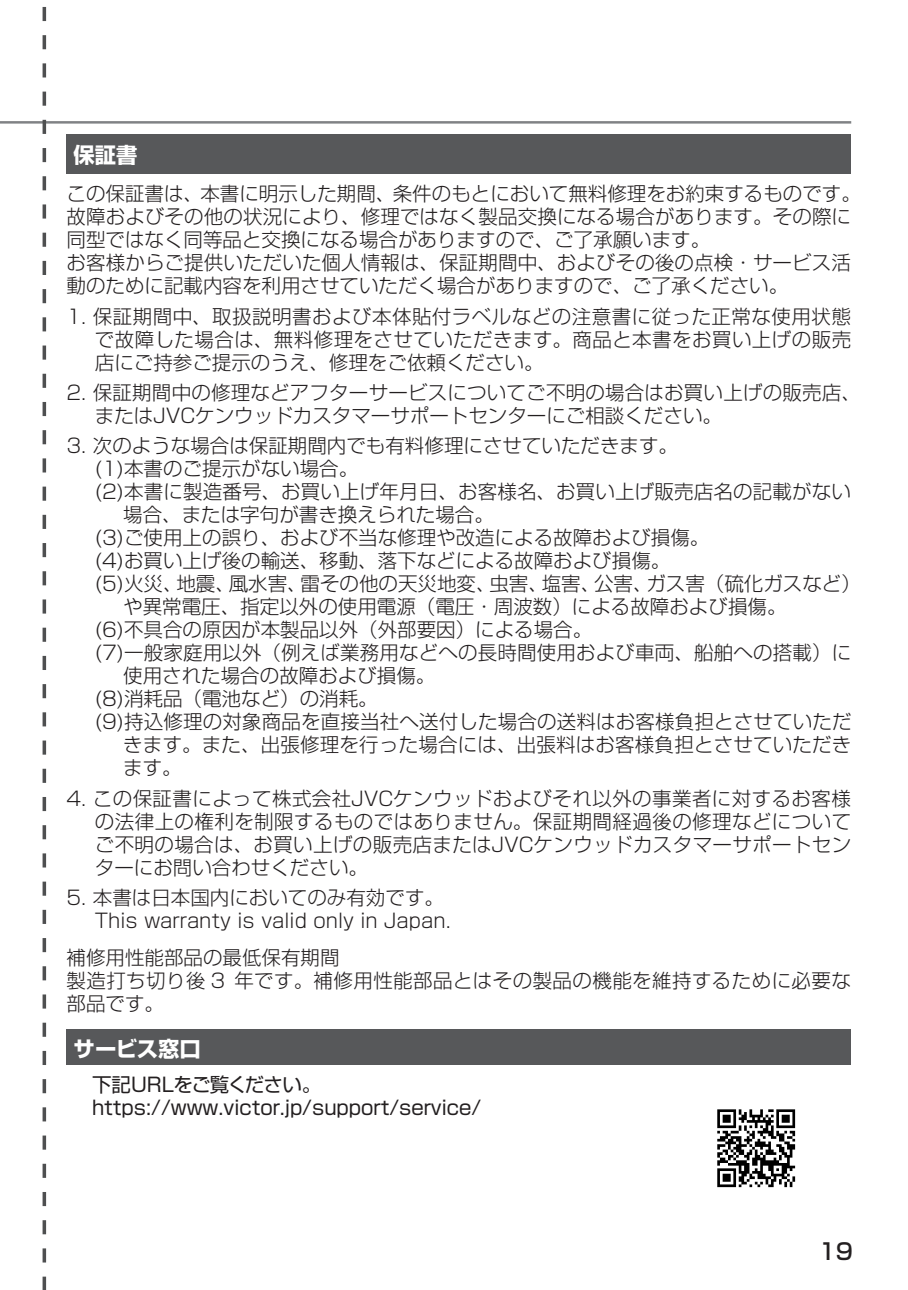
<style>
.page{position:relative;width:908px;height:1290px;background:#fff}
.page>*{position:absolute;margin:0;border:0;box-sizing:border-box;transform-origin:0 0}
.t1{font:500 22.5px "Shin Go Pro";color:#231f20}
.t2{font:700 21.5px "Shin Go Pro";letter-spacing:-.015em;color:#fff}
.t3{font:700 21.25px "Shin Go Pro";color:#fff}
.t4{font:300 19.5px/23px "Shin Go Pro";color:#231f20}
.t5{font:300 19.5px/23px "Shin Go Pro";letter-spacing:.02em;color:#231f20}
.t6{font:19.5px/22.8px "Shin Go Pro";color:#231f20}
</style>
<div class="page">
<hr style="left:0;top:121px;width:850px;height:3px;background:#808285">
<svg style="left:43px;top:7px;width:3px;height:1283px"></svg>
<div style="left:66px;top:135px;width:784px;height:39px;background:#57585a"></div>
<div style="left:66px;top:1029px;width:784px;height:36px;background:#57585a"></div>
<svg style="left:717px;top:1109px;width:77px;height:78px"></svg>
<p class="t3" style="left:74px;top:138px;width:65px">保証書</p>
<p class="t4" style="left:66px;top:180px;width:795px">この保証書は、本書に明示した期間、条件のもとにおいて無料修理をお約束するものです。故障およびその他の状況により、修理ではなく製品交換になる場合があります。その際に同型ではなく同等品と交換になる場合がありますので、ご了承願います。<br>お客様からご提供いただいた個人情報は、保証期間中、およびその後の点検・サービス活動のために記載内容を利用させていただく場合がありますので、ご了承ください。</p>
<p class="t4" style="left:95px;top:302px;width:757px;text-align:justify;text-indent:-28px">1. 保証期間中、取扱説明書および本体貼付ラベルなどの注意書に従った正常な使用状態で故障した場合は、無料修理をさせていただきます。商品と本書をお買い上げの販売店にご持参ご提示のうえ、修理をご依頼ください。</p>
<p class="t4" style="left:95px;top:378px;width:767px;text-indent:-28px">2. 保証期間中の修理などアフターサービスについてご不明の場合はお買い上げの販売店、またはJVCケンウッドカスタマーサポートセンターにご相談ください。</p>
<p class="t4" style="left:66px;top:432px;width:612px">3. 次のような場合は保証期間内でも有料修理にさせていただきます。</p>
<p class="t4" style="left:95px;top:455px;width:265px">(1)本書のご提示がない場合。</p>
<p class="t4" style="left:95px;top:478px;width:757px">(2)本書に製造番号、お買い上げ年月日、お客様名、お買い上げ販売店名の記載がない</p>
<p class="t4" style="left:123px;top:501px;width:372px">場合、または字句が書き換えられた場合。</p>
<p class="t4" style="left:95px;top:524px;width:615px">(3)ご使用上の誤り、および不当な修理や改造による故障および損傷。</p>
<p class="t4" style="left:95px;top:547px;width:576px">(4)お買い上げ後の輸送、移動、落下などによる故障および損傷。</p>
<p class="t4" style="left:95px;top:570px;width:767px">(5)火災、地震、風水害、雷その他の天災地変、虫害、塩害、公害、ガス害（硫化ガスなど）</p>
<p class="t4" style="left:123px;top:593px;width:664px">や異常電圧、指定以外の使用電源（電圧・周波数）による故障および損傷。</p>
<p class="t4" style="left:95px;top:616px;width:498px">(6)不具合の原因が本製品以外（外部要因）による場合。</p>
<p class="t4" style="left:95px;top:639px;width:757px">(7)一般家庭用以外（例えば業務用などへの長時間使用および車両、船舶への搭載）に</p>
<p class="t4" style="left:123px;top:662px;width:313px">使用された場合の故障および損傷。</p>
<p class="t4" style="left:95px;top:685px;width:284px">(8)消耗品（電池など）の消耗。</p>
<p class="t4" style="left:95px;top:708px;width:757px">(9)持込修理の対象商品を直接当社へ送付した場合の送料はお客様負担とさせていただ</p>
<p class="t4" style="left:123px;top:731px;width:729px">きます。また、出張修理を行った場合には、出張料はお客様負担とさせていただき</p>
<p class="t4" style="left:123px;top:754px;width:60px">ます。</p>
<p class="t4" style="left:95px;top:784px;width:757px;text-align:justify;text-indent:-28px">4. この保証書によって株式会社JVCケンウッドおよびそれ以外の事業者に対するお客様の法律上の権利を制限するものではありません。保証期間経過後の修理などについてご不明の場合は、お買い上げの販売店またはJVCケンウッドカスタマーサポートセンターにお問い合わせください。</p>
<p class="t4" style="left:95px;top:883px;width:357px;text-indent:-28px">5. 本書は日本国内においてのみ有効です。<br>This warranty is valid only in Japan.</p>
<p class="t5" style="left:66px;top:944px;width:785px">補修用性能部品の最低保有期間<br>製造打ち切り後 3 年です。補修用性能部品とはその製品の機能を維持するために必要な部品です。</p>
<p class="t2" style="left:74px;top:1032px;width:129px">サービス窓口</p>
<p class="t6" style="left:92px;top:1071px;width:390px">下記URLをご覧ください。https://www.victor.jp/support/service/</p>
<p class="t1" style="left:818px;top:1233px;width:36px">19</p>
</div>
